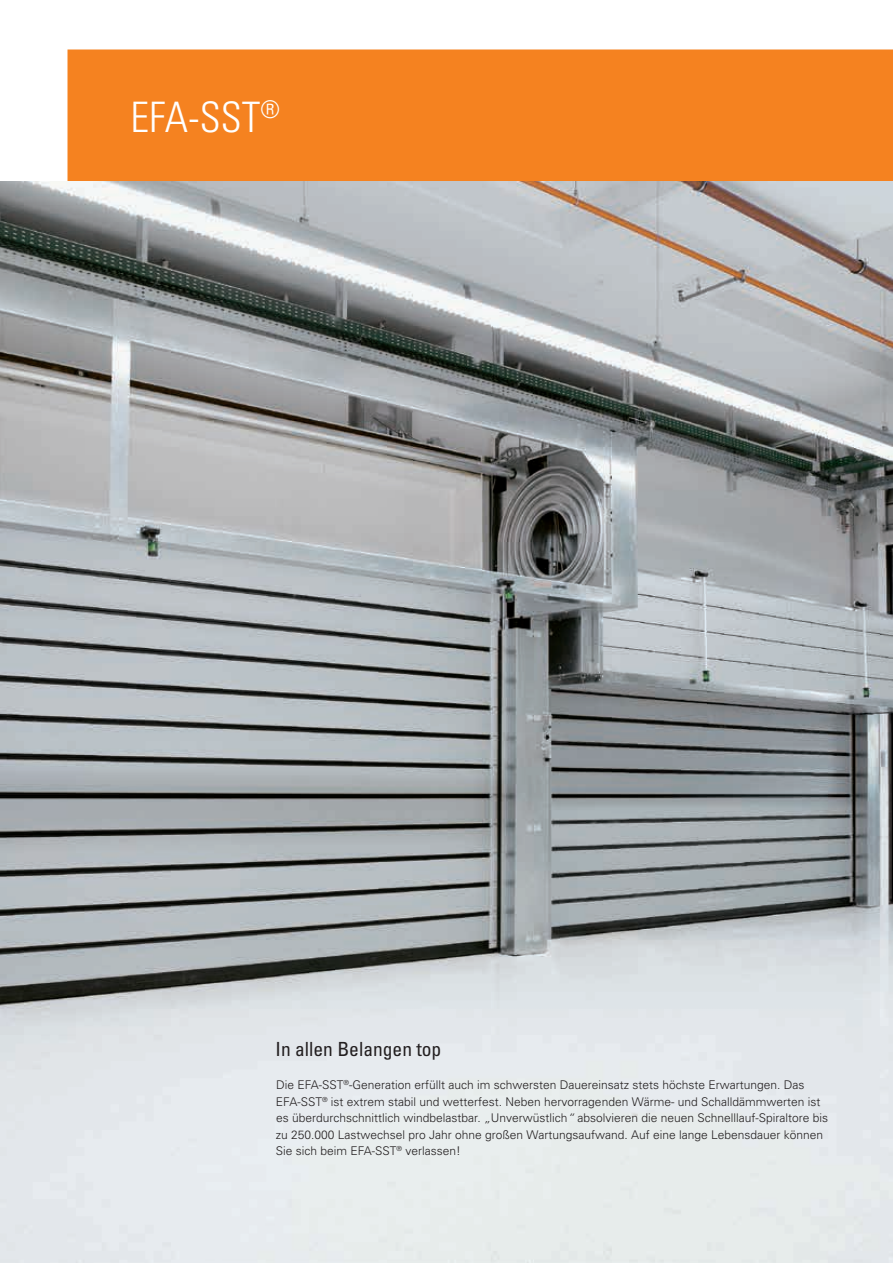
<style>
.page{position:relative;width:893px;height:1263px;background:#fff}
.page>*{position:absolute;margin:0;border:0;box-sizing:border-box;transform-origin:0 0}
.t1{font:300 condensed 42px "Univers";color:#fff}
.t2{font:condensed 19.5px "Univers";color:#231f20}
.t3{font:300 12px/16.5px "Univers";color:#231f20}
.s1{font-style:italic}
</style>
<div class="page">
<div style="left:68px;top:50px;width:825px;height:132px;background:#f58220"></div>
<img style="left:0;top:182px;width:893px;height:1081px">
<h1 class="t1" style="left:131px;top:92px;width:151px">EFA-SST<sup>®</sup></h1>
<h2 class="t2" style="left:276px;top:1037px;width:167px">In allen Belangen top</h2>
<p class="t3" style="left:276px;top:1076px;width:554px">Die EFA-SST<sup>®</sup>-Generation erfüllt auch im schwersten Dauereinsatz stets höchste Erwartungen. Das EFA-SST<sup>®</sup> ist extrem stabil und wetterfest. Neben hervorragenden Wärme- und Schalldämmwerten ist es überdurchschnittlich windbelastbar. <span class="s1">„</span>Unverwüstlich<span class="s1">“</span> absolvieren die neuen Schnelllauf-Spiraltore bis zu 250.000 Lastwechsel pro Jahr ohne großen Wartungsaufwand. Auf eine lange Lebensdauer können Sie sich beim EFA-SST<sup>®</sup> verlassen!</p>
</div>
